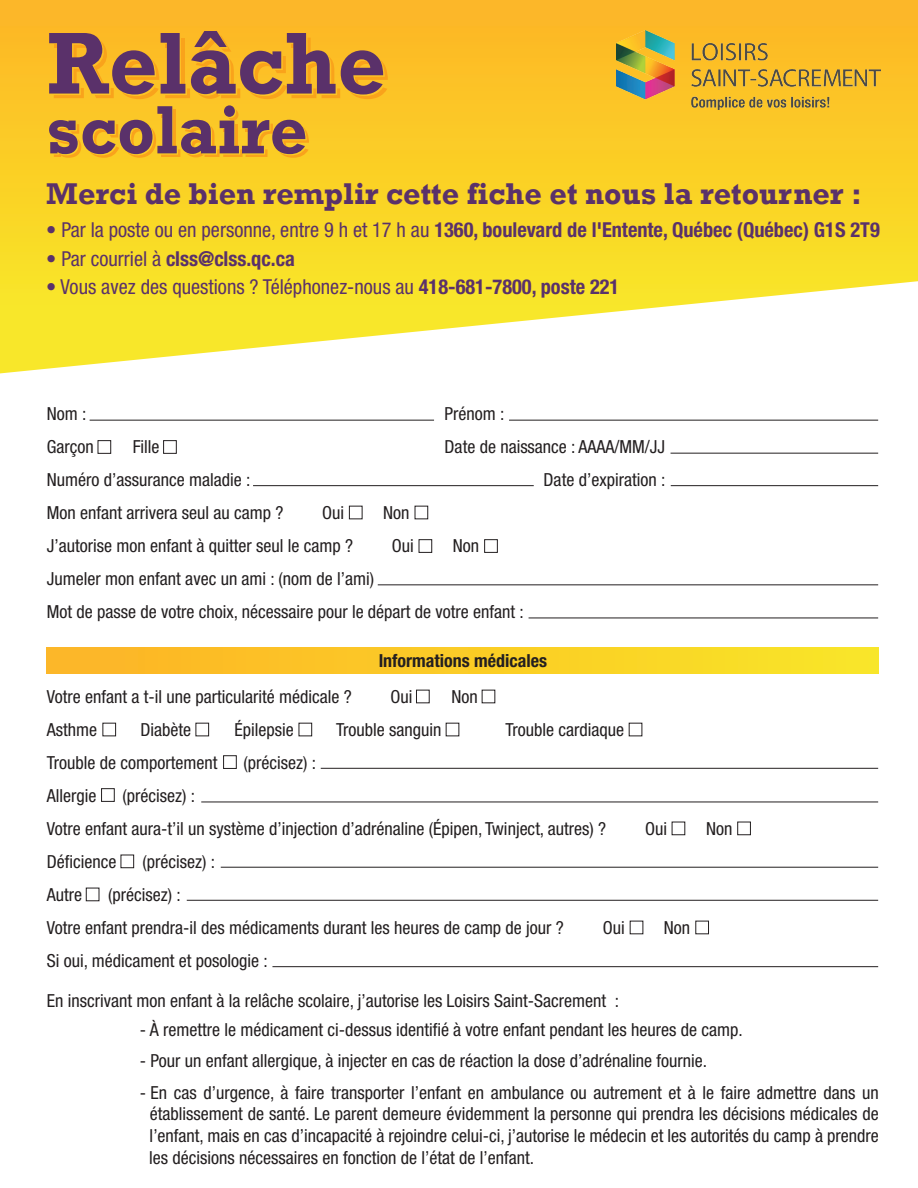
<style>
.page{position:relative;width:918px;height:1188px;background:#fff}
.page>*{position:absolute;margin:0;border:0;box-sizing:border-box;transform-origin:0 0}
.t1{font:700 30.9px "Rockwell";color:#5a316a}
.t2{font:700 condensed 20.55px "Helvetica Neue LT Std";color:#5a316a}
.t3{font:condensed 20.55px "Helvetica Neue LT Std";color:#5a316a}
.t4{font:condensed 18px/33px "Helvetica Neue LT Std";color:#231f20}
.t5{font:700 condensed 18px "Helvetica Neue LT Std";color:#231f20}
.s1{font-weight:400}
.s2{font-weight:700}
</style>
<div class="page">
<svg style="left:0;top:0;width:918px;height:373px;background:#fad846"></svg>
<div style="left:47px;top:648px;width:831px;height:26px;background:linear-gradient(to right,#fdb326,#f9e527)"></div>
<div style="left:98px;top:440px;width:13px;height:14px;background:#fff;border:1px solid #231f20"></div>
<div style="left:349px;top:506px;width:13px;height:13px;background:#fff;border:1px solid #231f20"></div>
<div style="left:415px;top:506px;width:13px;height:13px;background:#fff;border:1px solid #231f20"></div>
<div style="left:419px;top:539px;width:13px;height:14px;background:#fff;border:1px solid #231f20"></div>
<div style="left:484px;top:539px;width:14px;height:14px;background:#fff;border:1px solid #231f20"></div>
<div style="left:416px;top:690px;width:14px;height:13px;background:#fff;border:1px solid #231f20"></div>
<div style="left:196px;top:723px;width:13px;height:13px;background:#fff;border:1px solid #231f20"></div>
<div style="left:102px;top:723px;width:14px;height:13px;background:#fff;border:1px solid #231f20"></div>
<div style="left:223px;top:755px;width:14px;height:14px;background:#fff;border:1px solid #231f20"></div>
<div style="left:101px;top:788px;width:14px;height:14px;background:#fff;border:1px solid #231f20"></div>
<div style="left:121px;top:855px;width:13px;height:13px;background:#fff;border:1px solid #231f20"></div>
<div style="left:299px;top:723px;width:13px;height:13px;background:#fff;border:1px solid #231f20"></div>
<div style="left:163px;top:440px;width:14px;height:14px;background:#fff;border:1px solid #231f20"></div>
<div style="left:672px;top:822px;width:13px;height:13px;background:#fff;border:1px solid #231f20"></div>
<div style="left:737px;top:822px;width:14px;height:13px;background:#fff;border:1px solid #231f20"></div>
<div style="left:695px;top:921px;width:14px;height:13px;background:#fff;border:1px solid #231f20"></div>
<hr style="left:90px;top:420px;width:344px;height:1px;background:#231f20">
<hr style="left:509px;top:420px;width:369px;height:1px;background:#231f20">
<hr style="left:378px;top:584px;width:500px;height:1px;background:#231f20">
<hr style="left:529px;top:618px;width:349px;height:1px;background:#231f20">
<hr style="left:321px;top:768px;width:557px;height:1px;background:#231f20">
<hr style="left:201px;top:802px;width:677px;height:1px;background:#231f20">
<hr style="left:221px;top:867px;width:657px;height:1px;background:#231f20">
<div style="left:86px;top:888px;width:13px;height:13px;background:#fff;border:1px solid #231f20"></div>
<hr style="left:187px;top:900px;width:691px;height:1px;background:#231f20">
<hr style="left:272px;top:966px;width:606px;height:1px;background:#231f20">
<hr style="left:671px;top:453px;width:207px;height:1px;background:#231f20">
<hr style="left:253px;top:485px;width:281px;height:1px;background:#231f20">
<hr style="left:671px;top:485px;width:207px;height:1px;background:#231f20">
<svg style="left:49px;top:31px;width:339px;height:68px;background:#b67e41"></svg>
<svg style="left:49px;top:105px;width:260px;height:53px;background:#be8b3e"></svg>
<img style="left:616px;top:31px;width:264px;height:78px">
<h1 class="t1" style="left:46px;top:175px;width:817px">Merci de bien remplir cette fiche et nous la retourner :</h1>
<p class="t2" style="left:46px;top:218px;width:835px"><span class="s1">• Par la poste ou en personne, entre 9 h et 17 h au</span> 1360, boulevard de l'Entente, Québec (Québec) G1S 2T9</p>
<p class="t2" style="left:46px;top:246px;width:250px"><span class="s1">• Par courriel à</span> clss@clss.qc.ca</p>
<p class="t3" style="left:46px;top:275px;width:575px">• Vous avez des questions ? Téléphonez-nous au <span class="s2">418-681-7800, poste 221</span></p>
<p class="t4" style="left:47px;top:397px;width:41px">Nom :</p>
<p class="t4" style="left:445px;top:397px;width:61px">Prénom :</p>
<p class="t4" style="left:47px;top:430px;width:48px">Garçon</p>
<p class="t4" style="left:133px;top:430px;width:28px">Fille</p>
<p class="t4" style="left:445px;top:430px;width:222px">Date de naissance : AAAA/MM/JJ</p>
<p class="t4" style="left:47px;top:463px;width:205px">Numéro d’assurance maladie :</p>
<p class="t4" style="left:544px;top:463px;width:123px">Date d’expiration :</p>
<p class="t4" style="left:47px;top:496px;width:238px">Mon enfant arrivera seul au camp ?</p>
<p class="t4" style="left:322px;top:496px;width:24px">Oui</p>
<p class="t4" style="left:383px;top:496px;width:28px">Non</p>
<p class="t4" style="left:47px;top:529px;width:308px">J’autorise mon enfant à quitter seul le camp ?</p>
<p class="t4" style="left:392px;top:529px;width:24px">Oui</p>
<p class="t4" style="left:453px;top:529px;width:28px">Non</p>
<p class="t4" style="left:47px;top:562px;width:478px">Jumeler mon enfant avec un ami : (nom de l’ami)<br>Mot de passe de votre choix, nécessaire pour le départ de votre enfant :</p>
<p class="t5" style="left:379px;top:649px;width:170px">Informations médicales</p>
<p class="t4" style="left:47px;top:680px;width:306px">Votre enfant a t-il une particularité médicale ?</p>
<p class="t4" style="left:391px;top:680px;width:24px">Oui</p>
<p class="t4" style="left:452px;top:680px;width:28px">Non</p>
<p class="t4" style="left:47px;top:713px;width:52px">Asthme</p>
<p class="t4" style="left:140px;top:713px;width:52px">Diabète</p>
<p class="t4" style="left:234px;top:713px;width:61px">Épilepsie</p>
<p class="t4" style="left:336px;top:713px;width:107px">Trouble sanguin</p>
<p class="t4" style="left:506px;top:713px;width:120px">Trouble cardiaque</p>
<p class="t4" style="left:47px;top:746px;width:172px">Trouble de comportement</p>
<p class="t4" style="left:243px;top:746px;width:74px">(précisez) :</p>
<p class="t4" style="left:47px;top:779px;width:51px">Allergie</p>
<p class="t4" style="left:47px;top:779px;width:561px;text-indent:76px">(précisez) :<br>Votre enfant aura-t’il un système d’injection d’adrénaline (Épipen, Twinject, autres) ?</p>
<p class="t4" style="left:645px;top:812px;width:24px">Oui</p>
<p class="t4" style="left:706px;top:812px;width:28px">Non</p>
<p class="t4" style="left:47px;top:845px;width:71px">Déficience</p>
<p class="t4" style="left:143px;top:845px;width:74px">(précisez) :</p>
<p class="t4" style="left:47px;top:878px;width:37px">Autre</p>
<p class="t4" style="left:47px;top:878px;width:518px;text-indent:61px">(précisez) :<br>Votre enfant prendra-il des médicaments durant les heures de camp de jour ?</p>
<p class="t4" style="left:603px;top:911px;width:24px">Oui</p>
<p class="t4" style="left:664px;top:911px;width:28px">Non</p>
<p class="t4" style="left:47px;top:944px;width:222px">Si oui, médicament et posologie :</p>
<p class="t4" style="left:47px;top:984px;width:574px">En inscrivant mon enfant à la relâche scolaire, j’autorise les Loisirs Saint-Sacrement :</p>
<p class="t4" style="left:140px;top:1013px;width:604px">- À remettre le médicament ci-dessus identifié à votre enfant pendant les heures de camp.</p>
<p class="t4" style="left:140px;top:1044px;width:569px">- Pour un enfant allergique, à injecter en cas de réaction la dose d’adrénaline fournie.</p>
<p class="t4" style="left:149px;top:1082px;width:731px;line-height:21.6px;text-align:justify;text-indent:-9px">- En cas d’urgence, à faire transporter l’enfant en ambulance ou autrement et à le faire admettre dans un établissement de santé. Le parent demeure évidemment la personne qui prendra les décisions médicales de l’enfant, mais en cas d’incapacité à rejoindre celui-ci, j’autorise le médecin et les autorités du camp à prendre les décisions nécessaires en fonction de l’état de l’enfant.</p>
</div>
